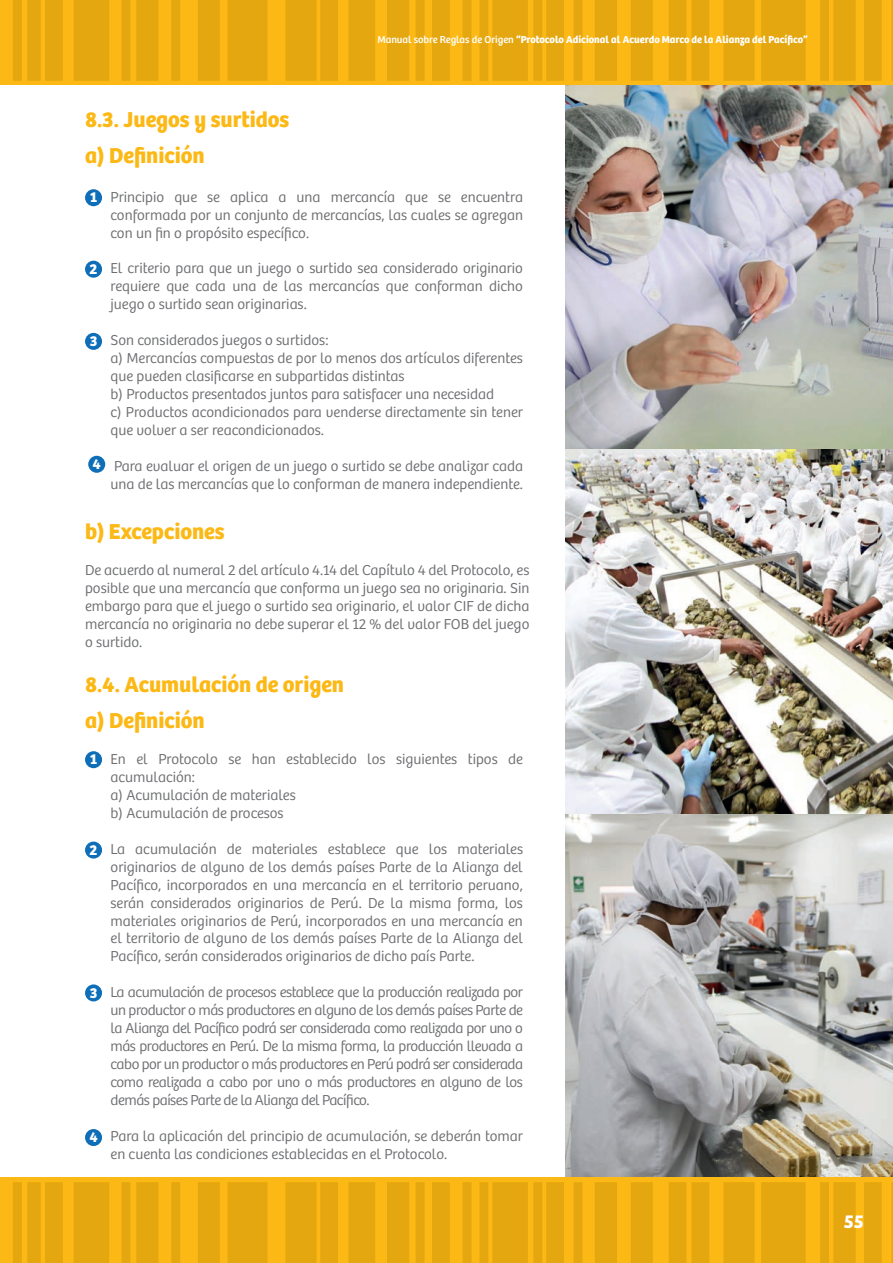
<style>
.page{position:relative;width:893px;height:1263px;background:#fff}
.page>*{position:absolute;margin:0;border:0;box-sizing:border-box;transform-origin:0 0}
.t1{font:700 22.35px/35.8px "Bree Peru";color:#fcb814}
.t2{font:700 19.5px "Bree Peru";color:#fff}
.t3{font:300 15px/18px "Bree Peru";color:#6c6d70;text-align:justify}
.t4{font:700 15px "Bree Peru";color:#fff}
.t5{font:700 10.5px "Bree Peru";color:#fff}
.s1{font-weight:400}
</style>
<div class="page">
<div style="left:85px;top:189px;width:17px;height:17px;background:#0f6eb8;border-radius:50%"></div>
<div style="left:85px;top:261px;width:17px;height:17px;background:#0f6eb8;border-radius:50%"></div>
<div style="left:85px;top:333px;width:17px;height:17px;background:#0f6eb8;border-radius:50%"></div>
<div style="left:88px;top:456px;width:17px;height:17px;background:#0f6eb8;border-radius:50%"></div>
<div style="left:85px;top:751px;width:17px;height:17px;background:#0f6eb8;border-radius:50%"></div>
<div style="left:85px;top:841px;width:17px;height:17px;background:#0f6eb8;border-radius:50%"></div>
<div style="left:85px;top:984px;width:17px;height:17px;background:#0f6eb8;border-radius:50%"></div>
<div style="left:85px;top:1129px;width:17px;height:17px;background:#0f6eb8;border-radius:50%"></div>
<img style="left:566px;top:454px;width:327px;height:724px">
<img style="left:566px;top:85px;width:327px;height:369px">
<div style="left:0;top:1178px;width:893px;height:85px;background:#fcb814"></div>
<svg style="left:13px;top:1182px;width:880px;height:81px;fill:#e5a710"></svg>
<div style="left:0;top:0;width:893px;height:85px;background:#fcb814"></div>
<svg style="left:13px;top:0;width:880px;height:81px;fill:#e5a710"></svg>
<h1 class="t1" style="left:85px;top:102px;width:206px">8.3. Juegos y surtidos a) Definición</h1>
<p class="t5" style="left:377px;top:33px;width:432px"><span class="s1">Manual sobre Reglas de Origen</span> “Protocolo Adicional al Acuerdo Marco de la Alianza del Pacífico”</p>
<p class="t4" style="left:90px;top:188px;width:9px">1</p>
<p class="t4" style="left:90px;top:260px;width:9px">2</p>
<p class="t4" style="left:90px;top:332px;width:9px">3</p>
<p class="t4" style="left:93px;top:455px;width:10px">4</p>
<p class="t3" style="left:111px;top:188px;width:414px">Principio que se aplica a una mercancía que se encuentra conformada por un conjunto de mercancías, las cuales se agregan con un fin o propósito específico.</p>
<p class="t3" style="left:111px;top:260px;width:414px">El criterio para que un juego o surtido sea considerado originario requiere que cada una de las mercancías que conforman dicho juego o surtido sean originarias.</p>
<p class="t3" style="left:111px;top:332px;width:414px;text-align:left">Son considerados juegos o surtidos:<br>a) Mercancías compuestas de por lo menos dos artículos diferentes que pueden clasificarse en subpartidas distintas<br>b) Productos presentados juntos para satisfacer una necesidad<br>c) Productos acondicionados para venderse directamente sin tener que volver a ser reacondicionados.</p>
<p class="t3" style="left:111px;top:457px;width:414px">Para evaluar el origen de un juego o surtido se debe analizar cada una de las mercancías que lo conforman de manera independiente.</p>
<h1 class="t1" style="left:85px;top:515px;width:141px">b) Excepciones</h1>
<p class="t3" style="left:85px;top:562px;width:446px">De acuerdo al numeral 2 del artículo 4.14 del Capítulo 4 del Protocolo, es posible que una mercancía que conforma un juego sea no originaria. Sin embargo para que el juego o surtido sea originario, el valor CIF de dicha mercancía no originaria no debe superar el 12 % del valor FOB del juego o surtido.</p>
<h1 class="t1" style="left:85px;top:667px;width:261px">8.4. Acumulación de origen a) Definición</h1>
<p class="t4" style="left:90px;top:750px;width:9px">1</p>
<p class="t4" style="left:90px;top:840px;width:9px">2</p>
<p class="t4" style="left:90px;top:983px;width:9px">3</p>
<p class="t4" style="left:89px;top:1128px;width:10px">4</p>
<p class="t3" style="left:111px;top:750px;width:414px;text-align:left">En el Protocolo se han establecido los siguientes tipos de acumulación:<br>a) Acumulación de materiales<br>b) Acumulación de procesos</p>
<p class="t3" style="left:111px;top:840px;width:414px">La acumulación de materiales establece que los materiales originarios de alguno de los demás países Parte de la Alianza del Pacífico, incorporados en una mercancía en el territorio peruano, serán considerados originarios de Perú. De la misma forma, los materiales originarios de Perú, incorporados en una mercancía en el territorio de alguno de los demás países Parte de la Alianza del Pacífico, serán considerados originarios de dicho país Parte.</p>
<p class="t3" style="left:111px;top:984px;width:414px">La acumulación de procesos establece que la producción realizada por un productor o más productores en alguno de los demás países Parte de la Alianza del Pacífico podrá ser considerada como realizada por uno o más productores en Perú. De la misma forma, la producción llevada a cabo por un productor o más productores en Perú podrá ser considerada como realizada a cabo por uno o más productores en alguno de los demás países Parte de la Alianza del Pacífico.</p>
<p class="t3" style="left:111px;top:1127px;width:414px">Para la aplicación del principio de acumulación, se deberán tomar en cuenta las condiciones establecidas en el Protocolo.</p>
<h2 class="t2" style="left:844px;top:1209px;width:21px">55</h2>
</div>
